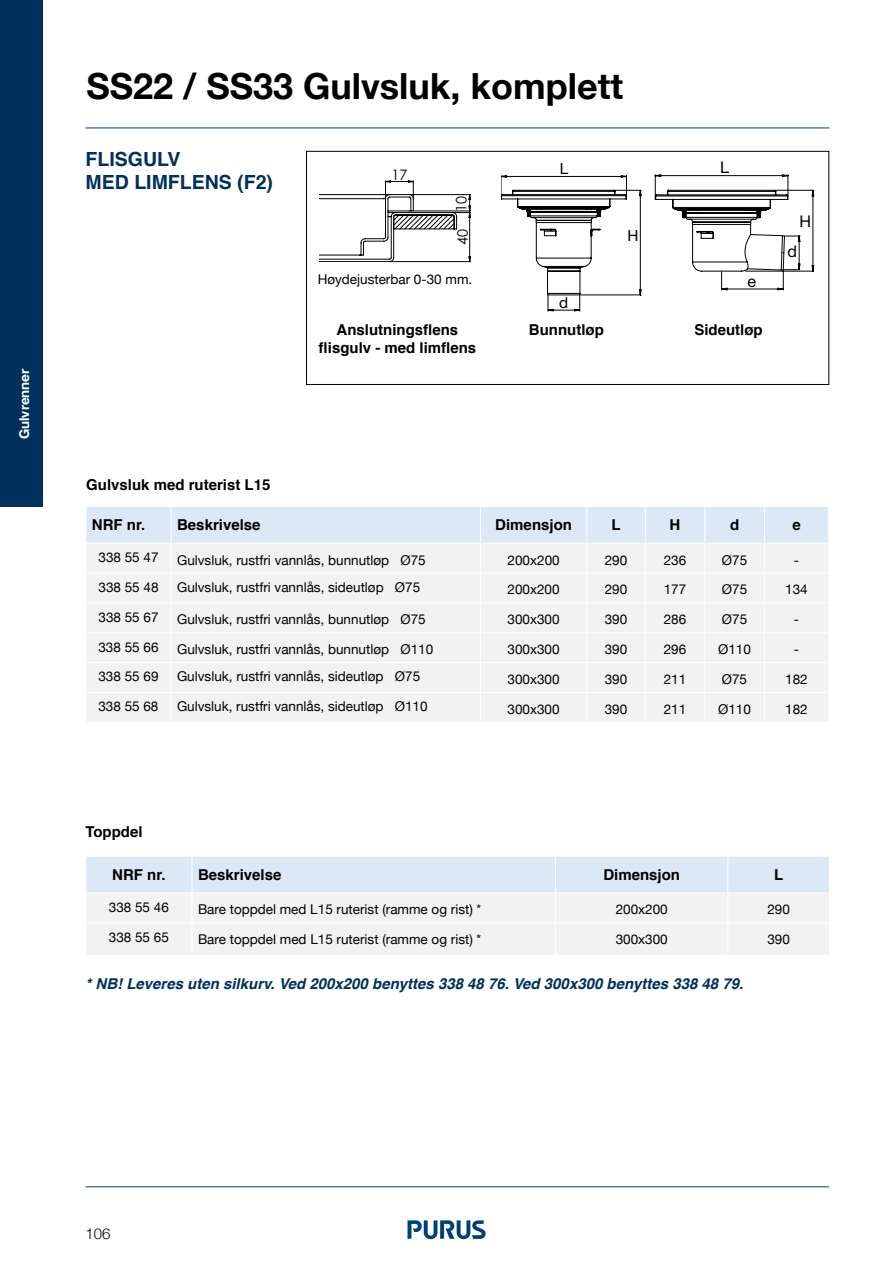
<style>
.page{position:relative;width:893px;height:1263px;background:#fff}
.page>*{position:absolute;margin:0;border:0;box-sizing:border-box;transform-origin:0 0}
.t1{font:700 36px "Helvetica Neue";color:#000}
.t2{font:700 19.5px/23.4px "Helvetica";color:#00305c}
.t3{font:16.2px "Helvetica Neue LT Std";color:#000}
.t4{font:15.3px "Helvetica Neue LT Std";color:#000}
.t5{font:700 15px/18px "Helvetica";color:#000;text-align:center}
.t6{font:italic 700 15px "Helvetica";color:#00305c}
.t7{font:300 15px "Helvetica Neue";color:#000}
.t8{font:14.4px "Century Gothic";color:#010202}
.t9{font:13.5px "Helvetica Neue";color:#000}
.t10{font:700 13.5px "Helvetica Neue";color:#fff}
</style>
<div class="page">
<svg style="left:407px;top:1220px;width:79px;height:19px"></svg>
<div style="left:0;top:0;width:43px;height:506px;background:#00305c"></div>
<hr style="left:86px;top:128px;width:743px;height:1px;background:#004079">
<hr style="left:86px;top:1186px;width:743px;height:1px;background:#004079">
<div style="left:87px;top:507px;width:741px;height:36px;background:#dde8f6"></div>
<div style="left:87px;top:544px;width:741px;height:178px;background:#f2f2f2"></div>
<hr style="left:171px;top:507px;width:1px;height:36px;background:#fff">
<hr style="left:171px;top:543px;width:1px;height:30px;background:#fff">
<hr style="left:86px;top:573px;width:86px;height:1px;background:#fff">
<hr style="left:86px;top:602px;width:86px;height:1px;background:#fff">
<hr style="left:86px;top:632px;width:86px;height:1px;background:#fff">
<hr style="left:86px;top:662px;width:86px;height:1px;background:#fff">
<hr style="left:86px;top:692px;width:86px;height:1px;background:#fff">
<svg style="left:171px;top:574px;width:1px;height:148px"></svg>
<hr style="left:480px;top:507px;width:1px;height:36px;background:#fff">
<hr style="left:586px;top:507px;width:1px;height:36px;background:#fff">
<hr style="left:645px;top:507px;width:1px;height:36px;background:#fff">
<hr style="left:704px;top:507px;width:1px;height:36px;background:#fff">
<hr style="left:764px;top:507px;width:1px;height:36px;background:#fff">
<hr style="left:480px;top:543px;width:1px;height:30px;background:#fff">
<hr style="left:586px;top:543px;width:1px;height:30px;background:#fff">
<hr style="left:645px;top:543px;width:1px;height:30px;background:#fff">
<hr style="left:704px;top:543px;width:1px;height:30px;background:#fff">
<hr style="left:764px;top:543px;width:1px;height:30px;background:#fff">
<hr style="left:172px;top:573px;width:308px;height:1px;background:#fff">
<hr style="left:480px;top:573px;width:107px;height:1px;background:#fff">
<hr style="left:587px;top:573px;width:58px;height:1px;background:#fff">
<hr style="left:645px;top:573px;width:60px;height:1px;background:#fff">
<hr style="left:705px;top:573px;width:59px;height:1px;background:#fff">
<hr style="left:764px;top:573px;width:65px;height:1px;background:#fff">
<hr style="left:172px;top:602px;width:308px;height:1px;background:#fff">
<hr style="left:480px;top:602px;width:107px;height:1px;background:#fff">
<hr style="left:587px;top:602px;width:58px;height:1px;background:#fff">
<hr style="left:645px;top:602px;width:60px;height:1px;background:#fff">
<hr style="left:705px;top:602px;width:59px;height:1px;background:#fff">
<hr style="left:764px;top:602px;width:65px;height:1px;background:#fff">
<hr style="left:172px;top:632px;width:308px;height:1px;background:#fff">
<hr style="left:480px;top:632px;width:107px;height:1px;background:#fff">
<hr style="left:587px;top:632px;width:58px;height:1px;background:#fff">
<hr style="left:645px;top:632px;width:60px;height:1px;background:#fff">
<hr style="left:705px;top:632px;width:59px;height:1px;background:#fff">
<hr style="left:764px;top:632px;width:65px;height:1px;background:#fff">
<hr style="left:172px;top:662px;width:308px;height:1px;background:#fff">
<hr style="left:480px;top:662px;width:107px;height:1px;background:#fff">
<hr style="left:587px;top:662px;width:58px;height:1px;background:#fff">
<hr style="left:645px;top:662px;width:60px;height:1px;background:#fff">
<hr style="left:705px;top:662px;width:59px;height:1px;background:#fff">
<hr style="left:764px;top:662px;width:65px;height:1px;background:#fff">
<hr style="left:172px;top:692px;width:308px;height:1px;background:#fff">
<hr style="left:480px;top:692px;width:107px;height:1px;background:#fff">
<svg style="left:480px;top:574px;width:1px;height:148px"></svg>
<hr style="left:587px;top:692px;width:58px;height:1px;background:#fff">
<svg style="left:586px;top:574px;width:1px;height:148px"></svg>
<hr style="left:645px;top:692px;width:60px;height:1px;background:#fff">
<svg style="left:645px;top:574px;width:1px;height:148px"></svg>
<hr style="left:705px;top:692px;width:59px;height:1px;background:#fff">
<svg style="left:704px;top:574px;width:1px;height:148px"></svg>
<hr style="left:764px;top:692px;width:65px;height:1px;background:#fff">
<svg style="left:764px;top:574px;width:1px;height:148px"></svg>
<svg style="left:502px;top:175px;width:139px;height:136px"></svg>
<svg style="left:655px;top:175px;width:159px;height:115px"></svg>
<svg style="left:319px;top:181px;width:152px;height:81px"></svg>
<div style="left:306px;top:151px;width:523px;height:234px;border:1px solid #000"></div>
<div style="left:87px;top:924px;width:742px;height:30px;background:#f2f2f2"></div>
<hr style="left:192px;top:923px;width:1px;height:32px;background:#fff">
<svg style="left:86px;top:857px;width:743px;height:65px"></svg>
<hr style="left:555px;top:923px;width:1px;height:32px;background:#fff">
<hr style="left:727px;top:923px;width:1px;height:32px;background:#fff">
<p class="t10" style="left:14px;top:439px;width:72px;rotate:-90deg">Gulvrenner</p>
<h1 class="t1" style="left:86px;top:58px;width:538px">SS22 / SS33 Gulvsluk, komplett</h1>
<h2 class="t2" style="left:86px;top:147px;width:120px">Flisg ulv<br>MED Limflens</h2>
<h2 class="t2" style="left:237px;top:171px;width:37px">(F2)</h2>
<p class="t8" style="left:392px;top:164px;width:17px">17</p>
<p class="t8" style="left:452px;top:245px;width:50px;rotate:-90deg">40 10</p>
<p class="t9" style="left:318px;top:270px;width:156px">Høydejusterbar 0-30 mm.</p>
<p class="t4" style="left:560px;top:159px;width:10px">L</p>
<p class="t4" style="left:559px;top:293px;width:11px">d</p>
<p class="t4" style="left:627px;top:226px;width:13px">H</p>
<p class="t3" style="left:720px;top:157px;width:10px">L</p>
<p class="t3" style="left:747px;top:271px;width:10px">e</p>
<p class="t5" style="left:319px;top:321px;width:159px">Anslutningsflens flisgulv - med limflens</p>
<p class="t5" style="left:529px;top:321px;width:76px">Bunnutløp</p>
<p class="t5" style="left:694px;top:321px;width:70px">Sideutløp</p>
<p class="t3" style="left:799px;top:211px;width:13px">H</p>
<p class="t3" style="left:788px;top:241px;width:11px">d</p>
<p class="t5" style="left:86px;top:476px;width:186px">Gulvsluk med ruterist L15</p>
<p class="t5" style="left:92px;top:516px;width:55px">NRF nr.</p>
<p class="t5" style="left:177px;top:516px;width:85px">Beskrivelse</p>
<p class="t5" style="left:495px;top:516px;width:78px">Dimensjon</p>
<p class="t5" style="left:612px;top:516px;width:9px">L</p>
<p class="t5" style="left:670px;top:516px;width:12px">H</p>
<p class="t5" style="left:730px;top:516px;width:11px">d</p>
<p class="t5" style="left:792px;top:516px;width:10px">e</p>
<p class="t9" style="left:99px;top:547px;width:62px">338 55 47</p>
<p class="t9" style="left:177px;top:550px;width:250px">Gulvsluk, rustfri vannlås, bunnutløp Ø75</p>
<p class="t9" style="left:508px;top:550px;width:54px">200x200</p>
<p class="t9" style="left:605px;top:550px;width:24px">290</p>
<p class="t9" style="left:664px;top:550px;width:24px">236</p>
<p class="t9" style="left:722px;top:550px;width:27px">Ø75</p>
<p class="t9" style="left:794px;top:550px;width:7px">-</p>
<p class="t9" style="left:99px;top:577px;width:62px">338 55 48</p>
<p class="t9" style="left:177px;top:577px;width:245px">Gulvsluk, rustfri vannlås, sideutløp Ø75</p>
<p class="t9" style="left:508px;top:580px;width:54px">200x200</p>
<p class="t9" style="left:605px;top:580px;width:24px">290</p>
<p class="t9" style="left:664px;top:580px;width:24px">177</p>
<p class="t9" style="left:722px;top:580px;width:27px">Ø75</p>
<p class="t9" style="left:785px;top:580px;width:24px">134</p>
<p class="t9" style="left:98px;top:607px;width:62px">338 55 67</p>
<p class="t9" style="left:177px;top:610px;width:250px">Gulvsluk, rustfri vannlås, bunnutløp Ø75</p>
<p class="t9" style="left:508px;top:610px;width:54px">300x300</p>
<p class="t9" style="left:605px;top:610px;width:24px">390</p>
<p class="t9" style="left:664px;top:610px;width:24px">286</p>
<p class="t9" style="left:722px;top:610px;width:27px">Ø75</p>
<p class="t9" style="left:794px;top:610px;width:7px">-</p>
<p class="t9" style="left:98px;top:637px;width:62px">338 55 66</p>
<p class="t9" style="left:177px;top:639px;width:258px">Gulvsluk, rustfri vannlås, bunnutløp Ø110</p>
<p class="t9" style="left:508px;top:639px;width:54px">300x300</p>
<p class="t9" style="left:605px;top:639px;width:24px">390</p>
<p class="t9" style="left:664px;top:639px;width:24px">296</p>
<p class="t9" style="left:718px;top:639px;width:34px">Ø110</p>
<p class="t9" style="left:794px;top:639px;width:7px">-</p>
<p class="t9" style="left:98px;top:667px;width:62px">338 55 69</p>
<p class="t9" style="left:177px;top:667px;width:245px">Gulvsluk, rustfri vannlås, sideutløp Ø75</p>
<p class="t9" style="left:508px;top:669px;width:54px">300x300</p>
<p class="t9" style="left:605px;top:669px;width:24px">390</p>
<p class="t9" style="left:664px;top:669px;width:24px">211</p>
<p class="t9" style="left:722px;top:669px;width:27px">Ø75</p>
<p class="t9" style="left:785px;top:669px;width:24px">182</p>
<p class="t9" style="left:98px;top:697px;width:62px">338 55 68</p>
<p class="t9" style="left:177px;top:697px;width:252px">Gulvsluk, rustfri vannlås, sideutløp Ø110</p>
<p class="t9" style="left:508px;top:699px;width:54px">300x300</p>
<p class="t9" style="left:605px;top:699px;width:24px">390</p>
<p class="t9" style="left:664px;top:699px;width:24px">211</p>
<p class="t9" style="left:718px;top:699px;width:34px">Ø110</p>
<p class="t9" style="left:785px;top:699px;width:24px">182</p>
<p class="t5" style="left:85px;top:823px;width:59px">Toppdel</p>
<p class="t5" style="left:112px;top:866px;width:55px">NRF nr.</p>
<p class="t5" style="left:198px;top:866px;width:85px">Beskrivelse</p>
<p class="t5" style="left:603px;top:866px;width:78px">Dimensjon</p>
<p class="t5" style="left:774px;top:866px;width:9px">L</p>
<p class="t9" style="left:109px;top:897px;width:62px">338 55 46</p>
<p class="t9" style="left:198px;top:900px;width:285px">Bare toppdel med L15 ruterist (ramme og rist) *</p>
<p class="t9" style="left:616px;top:900px;width:54px">200x200</p>
<p class="t9" style="left:767px;top:900px;width:24px">290</p>
<p class="t9" style="left:109px;top:927px;width:62px">338 55 65</p>
<p class="t9" style="left:198px;top:930px;width:285px">Bare toppdel med L15 ruterist (ramme og rist) *</p>
<p class="t9" style="left:616px;top:930px;width:54px">300x300</p>
<p class="t9" style="left:767px;top:930px;width:24px">390</p>
<p class="t6" style="left:86px;top:972px;width:659px">* NB! Leveres uten silkurv. Ved 200x200 benyttes 338 48 76. Ved 300x300 benyttes 338 48 79.</p>
<p class="t7" style="left:86px;top:1222px;width:27px">106</p>
</div>
